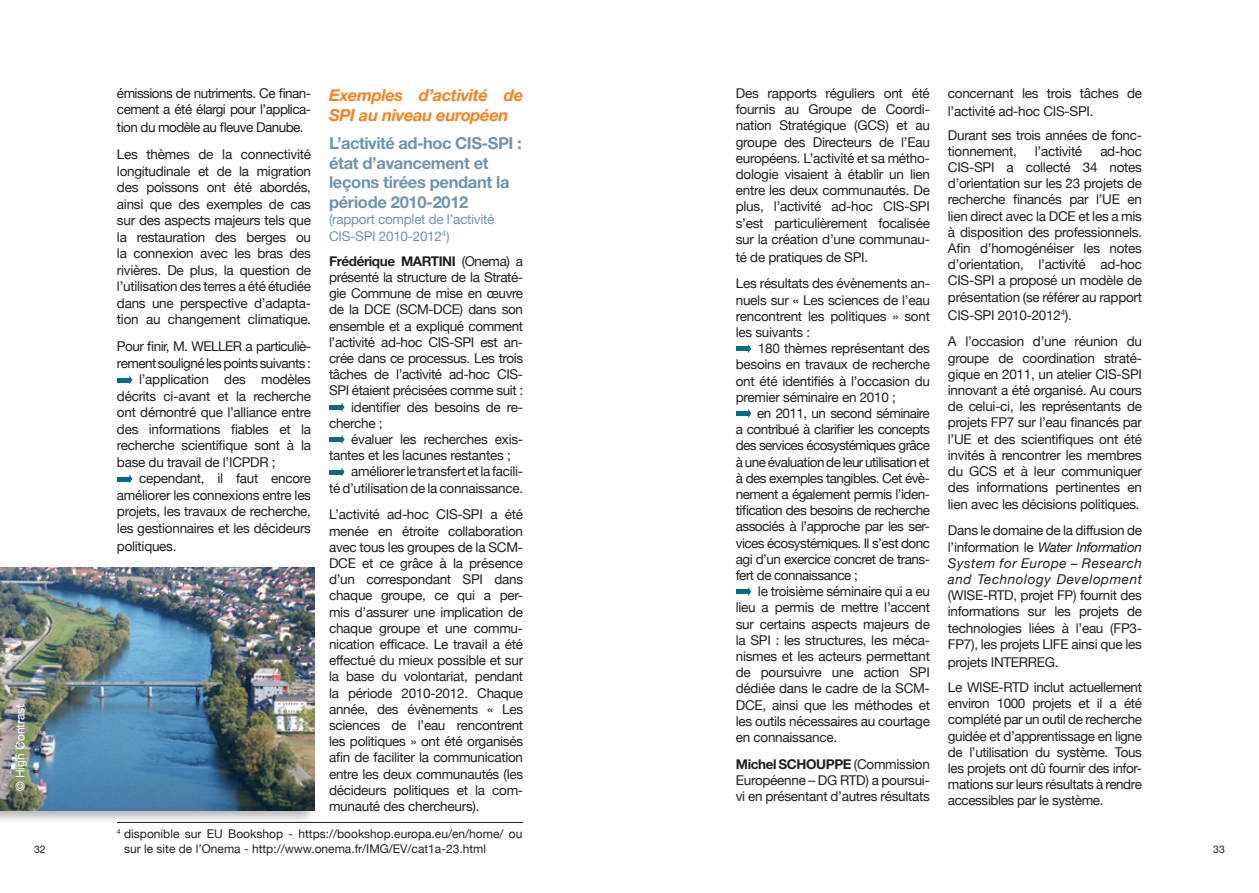
<style>
.page{position:relative;width:1259px;height:893px;background:#fff}
.page>*{position:absolute;margin:0;border:0;box-sizing:border-box;transform-origin:0 0}
.t1{font:700 16.5px/19.5px "Helvetica Neue";letter-spacing:-.02em;color:#6c95af}
.t2{font:italic 700 16.5px/19.5px "Helvetica Neue";letter-spacing:-.02em;color:#f58220}
.t3{font:13.5px/16.2px "Helvetica Neue";letter-spacing:-.02em;color:#231f20;text-align:justify}
.t4{font:13.5px/16.5px "Helvetica Neue";letter-spacing:-.04em;color:#231f20}
.t5{font:italic 13.5px/16.2px "Helvetica Neue";letter-spacing:.04em;color:#231f20;text-align:justify}
.t6{font:13.5px/16.5px "Helvetica Neue";letter-spacing:-.02em;color:#6c95af}
.t7{font:700 13.5px "Helvetica Neue";letter-spacing:-.03em;color:#231f20}
.t8{font:12px/15px "Helvetica Neue";color:#231f20}
.t9{font:12px "Helvetica Neue";color:#fff}
.t10{font:10.5px "Helvetica Neue";color:#231f20}
.s1{font-weight:400}
.s2{font-weight:700}
.s3{font-style:normal}
</style>
<div class="page">
<hr style="left:117px;top:378px;width:13px;height:4px;background:#016b8d">
<svg style="left:129px;top:375px;width:3px;height:9px"></svg>
<hr style="left:117px;top:477px;width:13px;height:4px;background:#016b8d">
<svg style="left:129px;top:474px;width:3px;height:9px"></svg>
<div style="left:329px;top:405px;width:13px;height:5px;background:#016b8d"></div>
<svg style="left:341px;top:402px;width:3px;height:10px"></svg>
<div style="left:329px;top:437px;width:13px;height:5px;background:#016b8d"></div>
<svg style="left:341px;top:435px;width:3px;height:9px"></svg>
<hr style="left:329px;top:470px;width:13px;height:4px;background:#016b8d">
<svg style="left:341px;top:467px;width:3px;height:9px"></svg>
<hr style="left:736px;top:347px;width:13px;height:4px;background:#016b8d">
<svg style="left:748px;top:344px;width:3px;height:9px"></svg>
<div style="left:736px;top:411px;width:13px;height:5px;background:#016b8d"></div>
<svg style="left:748px;top:409px;width:3px;height:9px"></svg>
<hr style="left:736px;top:590px;width:13px;height:4px;background:#016b8d">
<svg style="left:748px;top:587px;width:3px;height:9px"></svg>
<div style="left:0;top:564px;width:317px;height:260px;background:#231f20;opacity:.35"></div>
<img style="left:0;top:568px;width:315px;height:242px">
<div style="left:104px;top:819px;width:418px;height:18px;background:#fefefe"></div>
<hr style="left:117px;top:822px;width:406px;height:1px;background:#231f20">
<p class="t9" style="left:13px;top:791px;width:89px;rotate:-90deg">© High Contrast</p>
<p class="t4" style="left:117px;top:85px;width:196px">émissions de nutriments. Ce finan&shy;cement a été élargi pour l’applica-</p>
<p class="t3" style="left:117px;top:114px;width:196px;line-height:27px">tion du modèle au fleuve Danube.<br>Les thèmes de la connectivité</p>
<p class="t3" style="left:117px;top:163px;width:196px">longitudinale et de la migration des poissons ont été abordés, ainsi que des exemples de cas sur des aspects majeurs tels que la restauration des berges ou la connexion avec les bras des rivières. De plus, la question de l’utilisation des terres a été étudiée dans une perspective d’adapta&shy;tion au changement climatique.</p>
<p class="t4" style="left:117px;top:338px;width:196px">Pour finir, M. WELLER a particuliè-</p>
<p class="t4" style="left:117px;top:355px;width:196px">rement souligné les points suivants :</p>
<p class="t3" style="left:139px;top:371px;width:173px">l’application des modèles</p>
<p class="t3" style="left:117px;top:388px;width:196px">décrits ci-avant et la recherche</p>
<p class="t3" style="left:117px;top:404px;width:196px">ont démontré que l’alliance entre</p>
<p class="t3" style="left:117px;top:421px;width:196px">des informations fiables et la</p>
<p class="t3" style="left:117px;top:437px;width:196px">recherche scientifique sont à la</p>
<p class="t3" style="left:117px;top:454px;width:160px">base du travail de l’ICPDR ;</p>
<p class="t3" style="left:139px;top:470px;width:173px">cependant, il faut encore</p>
<p class="t3" style="left:117px;top:487px;width:196px">améliorer les connexions entre les</p>
<p class="t3" style="left:117px;top:503px;width:196px">projets, les travaux de recherche,</p>
<p class="t3" style="left:117px;top:520px;width:196px">les gestionnaires et les décideurs</p>
<p class="t3" style="left:117px;top:538px;width:61px">politiques.</p>
<p class="t2" style="left:329px;top:85px;width:196px">Exemples d’activité de<br>SPI au niveau européen</p>
<p class="t1" style="left:329px;top:133px;width:194px">L’activité ad-hoc CIS-SPI : état d’avancement et leçons tirées pendant la période 2010-2012</p>
<p class="t6" style="left:329px;top:211px;width:167px">(rapport complet de l’activité<br>CIS-SPI 2010-2012<sup>4</sup>)</p>
<p class="t7" style="left:329px;top:253px;width:196px">Frédérique MARTINI <span class="s1">(Onema) a</span></p>
<p class="t3" style="left:329px;top:269px;width:196px">présenté la structure de la Straté-</p>
<p class="t3" style="left:329px;top:285px;width:196px">gie Commune de mise en œuvre</p>
<p class="t3" style="left:329px;top:301px;width:196px">de la DCE (SCM-DCE) dans son</p>
<p class="t3" style="left:329px;top:318px;width:196px">ensemble et a expliqué comment</p>
<p class="t3" style="left:329px;top:334px;width:196px">l’activité ad-hoc CIS-SPI est an-</p>
<p class="t3" style="left:329px;top:350px;width:196px">crée dans ce processus. Les trois</p>
<p class="t3" style="left:329px;top:366px;width:196px">tâches de l’activité ad-hoc CIS-</p>
<p class="t3" style="left:329px;top:382px;width:196px">SPI étaient précisées comme suit :</p>
<p class="t3" style="left:351px;top:399px;width:173px">identifier des besoins de re-</p>
<p class="t3" style="left:329px;top:415px;width:55px">cherche ;</p>
<p class="t3" style="left:351px;top:431px;width:173px">évaluer les recherches exis-</p>
<p class="t3" style="left:329px;top:447px;width:183px">tantes et les lacunes restantes ;</p>
<p class="t3" style="left:351px;top:463px;width:173px">améliorer le transfert et la facili-</p>
<p class="t3" style="left:329px;top:480px;width:196px">té d’utilisation de la connaissance.</p>
<p class="t3" style="left:329px;top:506px;width:196px">L’activité ad-hoc CIS-SPI a été menée en étroite collaboration avec tous les groupes de la SCM-DCE et ce grâce à la présence d’un correspondant SPI dans chaque groupe, ce qui a per&shy;mis d’assurer une implication de chaque groupe et une commu&shy;nication efficace. Le travail a été effectué du mieux possible et sur la base du volontariat, pendant la période 2010-2012. Chaque année, des évènements « Les sciences de l’eau rencontrent les politiques » ont été organisés afin de faciliter la communication entre les deux communautés (les décideurs politiques et la com&shy;munauté des chercheurs).</p>
<p class="t3" style="left:736px;top:85px;width:196px">Des rapports réguliers ont été fournis au Groupe de Coordi&shy;nation Stratégique (GCS) et au groupe des Directeurs de l’Eau européens. L’activité et sa métho&shy;dologie visaient à établir un lien entre les deux communautés. De plus, l’activité ad-hoc CIS-SPI s’est particulièrement focalisée sur la création d’une communau-</p>
<p class="t3" style="left:736px;top:243px;width:196px;line-height:26.7px">té de pratiques de SPI.<br>Les résultats des évènements an-</p>
<p class="t3" style="left:736px;top:292px;width:196px">nuels sur « Les sciences de l’eau rencontrent les politiques » sont les suivants :</p>
<p class="t3" style="left:736px;top:340px;width:196px;text-indent:22px">180 thèmes représentant des besoins en travaux de recherche ont été identifiés à l’occasion du premier séminaire en 2010 ;</p>
<p class="t3" style="left:736px;top:405px;width:196px;text-indent:21px">en 2011, un second séminaire a contribué à clarifier les concepts des services écosystémiques grâce à une évaluation de leur utilisation et à des exemples tangibles. Cet évè&shy;nement a également permis l’iden&shy;tification des besoins de recherche associés à l’approche par les ser&shy;vices écosystémiques. Il s’est donc agi d’un exercice concret de trans&shy;fert de connaissance ;</p>
<p class="t3" style="left:736px;top:583px;width:196px;text-indent:22px">le troisième séminaire qui a eu lieu a permis de mettre l’accent sur certains aspects majeurs de la SPI : les structures, les méca&shy;nismes et les acteurs permettant de poursuivre une action SPI dédiée dans le cadre de la SCM-DCE, ainsi que les méthodes et les outils nécessaires au courtage en connaissance.</p>
<p class="t3" style="left:736px;top:756px;width:196px"><span class="s2">Michel SCHOUPPE</span> (Commission Européenne – DG RTD) a poursui&shy;vi en présentant d’autres résultats</p>
<p class="t3" style="left:948px;top:84px;width:196px;line-height:18px">concernant les trois tâches de l’activité ad-hoc CIS-SPI.</p>
<p class="t3" style="left:948px;top:127px;width:196px">Durant ses trois années de fonc&shy;tionnement,</p>
<p class="t3" style="left:1035px;top:143px;width:49px">l’activité</p>
<p class="t3" style="left:948px;top:143px;width:196px;text-indent:152px">ad-hoc CIS-SPI a collecté 34 notes d’orientation sur les 23 projets de recherche financés par l’UE en lien direct avec la DCE et les a mis à disposition des professionnels.<br>Afin d’homogénéiser les notes d’orientation, l’activité ad-hoc CIS-SPI a proposé un modèle de présentation (se référer au rapport</p>
<p class="t3" style="left:948px;top:301px;width:196px;line-height:26.7px">CIS-SPI 2010-2012<sup>4</sup>).<br>A l’occasion d’une réunion du</p>
<p class="t3" style="left:948px;top:349px;width:196px">groupe de coordination straté&shy;gique en 2011, un atelier CIS-SPI innovant a été organisé. Au cours de celui-ci, les représentants de projets FP7 sur l’eau financés par l’UE et des scientifiques ont été invités à rencontrer les membres du GCS et à leur communiquer des informations pertinentes en lien avec les décisions politiques.</p>
<p class="t5" style="left:948px;top:522px;width:196px"><span class="s3">Dans le domaine de la diffusion de l’information le</span> Water Information System for Europe – Research and Technology Development</p>
<p class="t3" style="left:948px;top:587px;width:196px">(WISE-RTD, projet FP) fournit des informations sur les projets de technologies liées à l’eau (FP3- FP7), les projets LIFE ainsi que les</p>
<p class="t3" style="left:948px;top:649px;width:196px;line-height:25.2px">projets INTERREG.<br>Le WISE-RTD inclut actuellement</p>
<p class="t3" style="left:948px;top:695px;width:196px">environ 1000 projets et il a été complété par un outil de recherche guidée et d’apprentissage en ligne de l’utilisation du système. Tous les projets ont dû fournir des infor&shy;mations sur leurs résultats à rendre accessibles par le système.</p>
<p class="t8" style="left:124px;top:826px;width:400px;text-indent:-7px"><sup>4</sup> disponible sur EU Bookshop - https://bookshop.europa.eu/en/home/ ou sur le site de l’Onema - http://www.onema.fr/IMG/EV/cat1a-23.html</p>
<p class="t10" style="left:34px;top:843px;width:13px">32</p>
<p class="t10" style="left:1213px;top:843px;width:13px">33</p>
</div>
